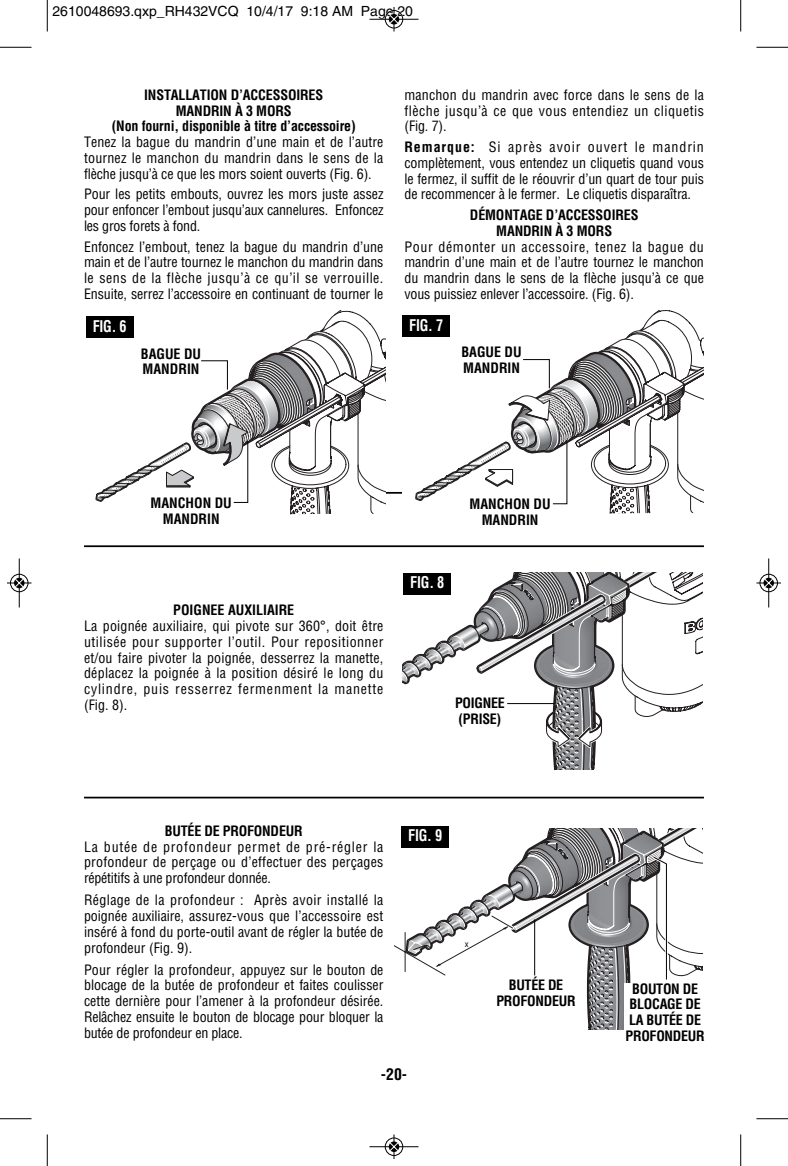
<style>
.page{position:relative;width:788px;height:1166px;background:#fff}
.page>*{position:absolute;margin:0;border:0;box-sizing:border-box;transform-origin:0 0}
.t1{font:700 condensed 15.75px "Helvetica";letter-spacing:-.015em;color:#fff;scale:.9 1}
.t2{font:700 condensed 15.75px "Helvetica";color:#000}
.t3{font:condensed 14px/15.8px "Helvetica";letter-spacing:-.01em;color:#000;text-align:justify}
.t4{font:700 condensed 14px/15.8px "Helvetica";letter-spacing:-.01em;color:#000;text-align:center}
.t5{font:14px "Helvetica";color:#000}
.t6{font:9.62px "Akzidenz Grotesk BQ";color:#231f20}
.s1{font-weight:700}
</style>
<div class="page">
<hr style="left:84px;top:492px;width:620px;height:2px;background:#000">
<div style="left:84px;top:310px;width:301px;height:205px;background:#fff"></div>
<div style="left:402px;top:310px;width:302px;height:203px;background:#fff"></div>
<div style="left:86px;top:317px;width:48px;height:21px;background:#000"></div>
<div style="left:402px;top:316px;width:48px;height:21px;background:#000"></div>
<svg style="left:95px;top:310px;width:290px;height:205px"></svg>
<svg style="left:415px;top:310px;width:289px;height:203px"></svg>
<hr style="left:84px;top:545px;width:620px;height:2px;background:#000">
<svg style="left:402px;top:572px;width:300px;height:197px"></svg>
<hr style="left:507px;top:703px;width:47px;height:1px;background:#000">
<div style="left:403px;top:573px;width:48px;height:21px;background:#000"></div>
<hr style="left:84px;top:796px;width:620px;height:2px;background:#000">
<svg style="left:394px;top:828px;width:308px;height:201px"></svg>
<div style="left:401px;top:826px;width:48px;height:21px;background:#000"></div>
<hr style="left:47px;top:0;width:1px;height:32px;background:#000">
<hr style="left:0;top:47px;width:32px;height:1px;background:#000">
<hr style="left:740px;top:0;width:1px;height:32px;background:#000">
<hr style="left:756px;top:47px;width:32px;height:1px;background:#000">
<hr style="left:47px;top:1134px;width:1px;height:32px;background:#000">
<hr style="left:0;top:1118px;width:32px;height:1px;background:#000">
<hr style="left:740px;top:1134px;width:1px;height:32px;background:#000">
<hr style="left:756px;top:1118px;width:32px;height:1px;background:#000">
<div style="left:384px;top:10px;width:19px;height:19px;border:1px solid #fff;border-radius:50%"></div>
<hr style="left:369px;top:19px;width:49px;height:1px;background:#000">
<div style="left:385px;top:10px;width:18px;height:18px;border:1px solid #000;border-radius:50%"></div>
<svg style="left:389px;top:7px;width:9px;height:25px"></svg>
<div style="left:384px;top:1137px;width:19px;height:19px;border:1px solid #fff;border-radius:50%"></div>
<hr style="left:369px;top:1146px;width:49px;height:1px;background:#000">
<div style="left:385px;top:1137px;width:18px;height:18px;border:1px solid #000;border-radius:50%"></div>
<svg style="left:389px;top:1134px;width:9px;height:24px"></svg>
<div style="left:10px;top:573px;width:19px;height:19px;border:1px solid #fff;border-radius:50%"></div>
<hr style="left:19px;top:558px;width:1px;height:49px;background:#000">
<div style="left:10px;top:574px;width:18px;height:18px;border:1px solid #000;border-radius:50%"></div>
<svg style="left:7px;top:578px;width:25px;height:9px"></svg>
<div style="left:759px;top:573px;width:19px;height:19px;border:1px solid #fff;border-radius:50%"></div>
<hr style="left:768px;top:558px;width:1px;height:49px;background:#000">
<div style="left:759px;top:574px;width:18px;height:18px;border:1px solid #000;border-radius:50%"></div>
<svg style="left:756px;top:578px;width:24px;height:9px"></svg>
<p class="t5" style="left:52px;top:6px;width:362px">2610048693.qxp_RH432VCQ 10/4/17 9:18 AM Page 20</p>
<p class="t4" style="left:112px;top:87px;width:245px">INSTALLATION D’ACCESSOIRES<br>MANDRIN À 3 MORS<br>(Non fourni, disponible à titre d’accessoire)</p>
<p class="t3" style="left:84px;top:134px;width:301px">Tenez la bague du mandrin d’une main et de l’autre tournez le manchon du mandrin dans le sens de la flèche jusqu’à ce que les mors soient ouverts (Fig. 6).</p>
<p class="t3" style="left:84px;top:187px;width:301px">Pour les petits embouts, ouvrez les mors juste assez pour enfoncer l’embout jusqu’aux cannelures. Enfoncez les gros forets à fond.</p>
<p class="t3" style="left:84px;top:239px;width:301px">Enfoncez l’embout, tenez la bague du mandrin d’une main et de l’autre tournez le manchon du mandrin dans le sens de la flèche jusqu’à ce qu’il se verrouille.<br>Ensuite, serrez l’accessoire en continuant de tourner le</p>
<p class="t3" style="left:404px;top:87px;width:301px">manchon du mandrin avec force dans le sens de la flèche jusqu’à ce que vous entendiez un cliquetis (Fig. 7).</p>
<p class="t3" style="left:404px;top:139px;width:301px"><span class="s1">Remarque:</span> Si après avoir ouvert le mandrin complètement, vous entendez un cliquetis quand vous le fermez, il suffit de le réouvrir d’un quart de tour puis de recommencer à le fermer. Le cliquetis disparaîtra.</p>
<p class="t4" style="left:470px;top:207px;width:170px">DÉMONTAGE D’ACCESSOIRES<br>MANDRIN À 3 MORS</p>
<p class="t3" style="left:404px;top:239px;width:301px">Pour démonter un accessoire, tenez la bague du mandrin d’une main et de l’autre tournez le manchon du mandrin dans le sens de la flèche jusqu’à ce que vous puissiez enlever l’accessoire. (Fig. 6).</p>
<p class="t1" style="left:93px;top:317px;width:39px">FIG. 6</p>
<p class="t1" style="left:409px;top:316px;width:39px">FIG. 7</p>
<p class="t4" style="left:141px;top:346px;width:62px;text-align:left">BAGUE DU<br>MANDRIN</p>
<p class="t4" style="left:461px;top:344px;width:62px;text-align:left">BAGUE DU<br>MANDRIN</p>
<p class="t4" style="left:150px;top:495px;width:83px">MANCHON DU<br>MANDRIN</p>
<p class="t4" style="left:173px;top:602px;width:122px">POIGNEE AUXILIAIRE</p>
<p class="t3" style="left:84px;top:618px;width:301px">La poignée auxiliaire, qui pivote sur 360°, doit être utilisée pour supporter l’outil. Pour repositionner et/ou faire pivoter la poignée, desserrez la manette, déplacez la poignée à la position désiré le long du cylindre, puis resserrez fermenment la manette (Fig. 8).</p>
<p class="t1" style="left:410px;top:573px;width:39px">FIG. 8</p>
<p class="t4" style="left:469px;top:496px;width:83px">MANCHON DU<br>MANDRIN</p>
<p class="t4" style="left:455px;top:695px;width:51px;text-align:left">POIGNEE (PRISE)</p>
<p class="t4" style="left:165px;top:823px;width:139px">BUTÉE DE PROFONDEUR</p>
<p class="t3" style="left:84px;top:839px;width:301px">La butée de profondeur permet de pré-régler la profondeur de perçage ou d’effectuer des perçages répétitifs à une profondeur donnée.</p>
<p class="t3" style="left:84px;top:892px;width:301px">Réglage de la profondeur : Après avoir installé la poignée auxiliaire, assurez-vous que l’accessoire est inséré à fond du porte-outil avant de régler la butée de profondeur (Fig. 9).</p>
<p class="t3" style="left:84px;top:962px;width:301px">Pour régler la profondeur, appuyez sur le bouton de blocage de la butée de profondeur et faites coulisser cette dernière pour l’amener à la profondeur désirée.<br>Relâchez ensuite le bouton de blocage pour bloquer la butée de profondeur en place.</p>
<p class="t1" style="left:408px;top:826px;width:39px">FIG. 9</p>
<p class="t2" style="left:381px;top:1065px;width:28px">-20-</p>
<p class="t6" style="left:464px;top:938px;width:5px">x</p>
<p class="t4" style="left:496px;top:977px;width:81px">BUTÉE DE<br>PROFONDEUR</p>
<p class="t4" style="left:625px;top:980px;width:81px">BOUTON DE<br>BLOCAGE DE<br>LA BUTÉE DE<br>PROFONDEUR</p>
</div>
